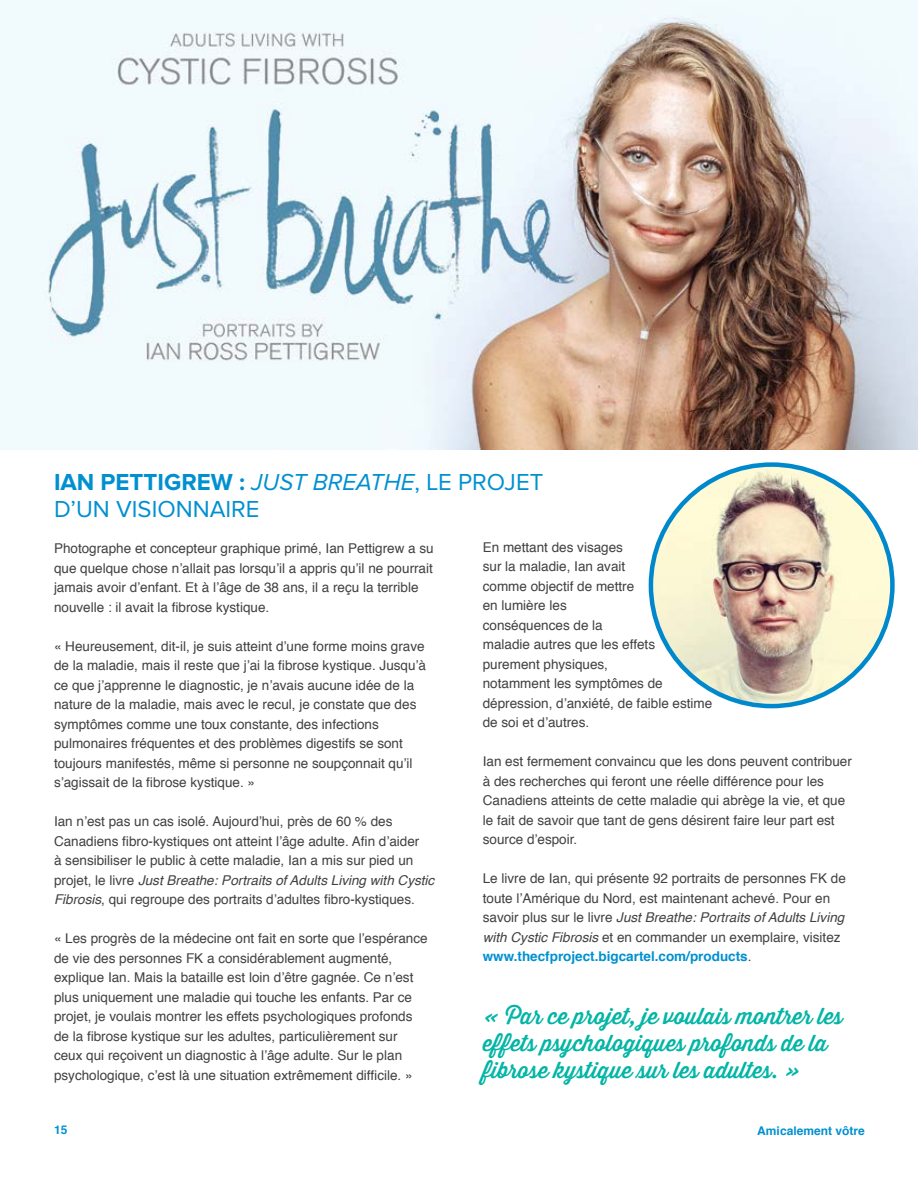
<style>
.page{position:relative;width:918px;height:1188px;background:#fff}
.page>*{position:absolute;margin:0;border:0;box-sizing:border-box;transform-origin:0 0}
.t1{font:24px/27px "Proxima Nova";color:#0090d0}
.t2{font:22.5px/27px "Thirsty Rough Reg";color:#00b5a5}
.t3{font:13.5px/19.5px "Helvetica";color:#414042}
.t4{font:700 12px "Helvetica";color:#0090d0}
.s1{font-weight:700}
.s2{font-style:italic}
.s3{font-weight:700;color:#0090d0}
</style>
<div class="page">
<img style="left:0;top:0;width:918px;height:450px">
<img style="left:651px;top:465px;width:241px;height:241px;border-radius:121px">
<h1 class="t1" style="left:54px;top:470px;width:491px"><span class="s1">IAN PETTIGREW :</span> <span class="s2">JUST BREATHE</span>, LE PROJET<br>D’UN VISIONNAIRE</h1>
<p class="t3" style="left:54px;top:539px;width:381px">Photographe et concepteur graphique primé, Ian Pettigrew a su que quelque chose n’allait pas lorsqu’il a appris qu’il ne pourrait jamais avoir d’enfant. Et à l’âge de 38 ans, il a reçu la terrible nouvelle : il avait la fibrose kystique.</p>
<p class="t3" style="left:54px;top:637px;width:374px">« Heureusement, dit-il, je suis atteint d’une forme moins grave de la maladie, mais il reste que j’ai la fibrose kystique. Jusqu’à ce que j’apprenne le diagnostic, je n’avais aucune idée de la nature de la maladie, mais avec le recul, je constate que des symptômes comme une toux constante, des infections pulmonaires fréquentes et des problèmes digestifs se sont toujours manifestés, même si personne ne soupçonnait qu’il s’agissait de la fibrose kystique. »</p>
<p class="t3" style="left:54px;top:812px;width:382px">Ian n’est pas un cas isolé. Aujourd’hui, près de 60 % des Canadiens fibro-kystiques ont atteint l’âge adulte. Afin d’aider<br>à sensibiliser le public à cette maladie, Ian a mis sur pied un projet, le livre <span class="s2">Just Breathe: Portraits of Adults Living with Cystic Fibrosis</span>, qui regroupe des portraits d’adultes fibro-kystiques.</p>
<p class="t3" style="left:54px;top:929px;width:375px">« Les progrès de la médecine ont fait en sorte que l’espérance de vie des personnes FK a considérablement augmenté, explique Ian. Mais la bataille est loin d’être gagnée. Ce n’est plus uniquement une maladie qui touche les enfants. Par ce projet, je voulais montrer les effets psychologiques profonds de la fibrose kystique sur les adultes, particulièrement sur ceux qui reçoivent un diagnostic à l’âge adulte. Sur le plan psychologique, c’est là une situation extrêmement difficile. »</p>
<p class="t3" style="left:483px;top:538px;width:231px">En mettant des visages<br>sur la maladie, Ian avait<br>comme objectif de mettre<br>en lumière les<br>conséquences de la<br>maladie autres que les effets purement physiques,<br>notamment les symptômes de dépression, d’anxiété, de faible estime de soi et d’autres.</p>
<p class="t3" style="left:483px;top:752px;width:371px">Ian est fermement convaincu que les dons peuvent contribuer à des recherches qui feront une réelle différence pour les Canadiens atteints de cette maladie qui abrège la vie, et que le fait de savoir que tant de gens désirent faire leur part est source d’espoir.</p>
<p class="t3" style="left:483px;top:869px;width:365px">Le livre de Ian, qui présente 92 portraits de personnes FK de toute l’Amérique du Nord, est maintenant achevé. Pour en savoir plus sur le livre <span class="s2">Just Breathe: Portraits of Adults Living with Cystic Fibrosis</span> et en commander un exemplaire, visitez <span class="s3">www.thecfproject.bigcartel.com/products</span>.</p>
<h2 class="t2" style="left:483px;top:1003px;width:361px">« Par ce projet, je voulais montrer les effets psychologiques profonds de la fibrose kystique sur les adultes. »</h2>
<p class="t4" style="left:54px;top:1120px;width:15px">15</p>
<p class="t4" style="left:757px;top:1121px;width:109px">Amicalement vôtre</p>
</div>
